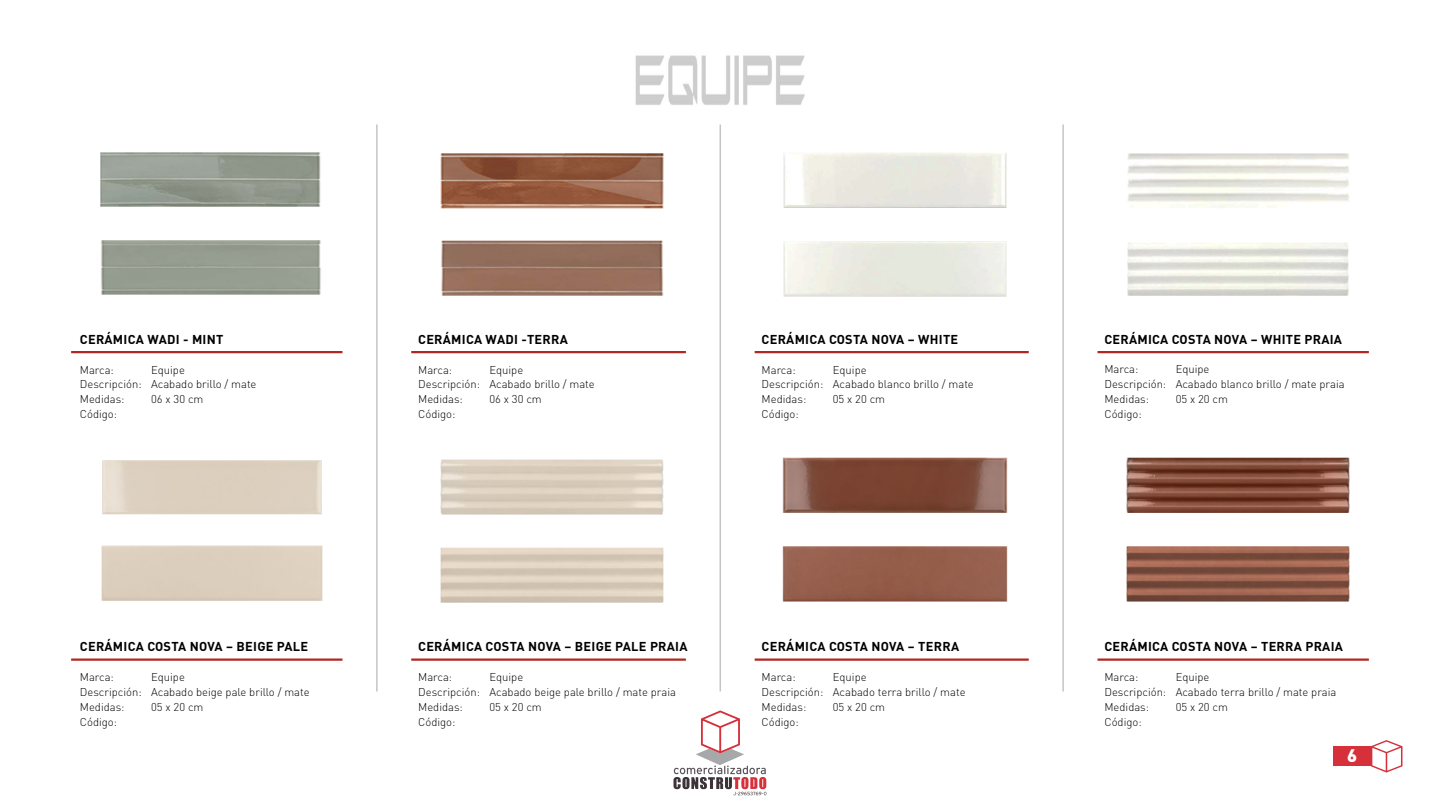
<style>
.page{position:relative;width:1440px;height:810px;background:#fff}
.page>*{position:absolute;margin:0;border:0;box-sizing:border-box;transform-origin:0 0}
.t1{font:900 18px "DIN Pro";color:#fff}
.t2{font:700 12.75px "DIN Pro";letter-spacing:.02em;color:#000}
.t3{font:300 11.25px/15px "DIN Pro";color:#000}
</style>
<div class="page">
<svg style="left:1371px;top:740px;width:32px;height:32px"></svg>
<svg style="left:674px;top:710px;width:93px;height:86px"></svg>
<hr style="left:376px;top:124px;width:2px;height:568px;background:#c7c4c4">
<hr style="left:720px;top:124px;width:1px;height:568px;background:#c7c4c4">
<hr style="left:1062px;top:124px;width:2px;height:568px;background:#c7c4c4">
<hr style="left:71px;top:351px;width:271px;height:2px;background:#b22721">
<hr style="left:71px;top:658px;width:271px;height:3px;background:#b22721">
<hr style="left:411px;top:351px;width:275px;height:2px;background:#b22721">
<hr style="left:411px;top:658px;width:275px;height:3px;background:#b22721">
<hr style="left:755px;top:351px;width:274px;height:2px;background:#b22721">
<hr style="left:755px;top:658px;width:274px;height:3px;background:#b22721">
<hr style="left:1097px;top:351px;width:272px;height:2px;background:#b22721">
<hr style="left:1097px;top:658px;width:272px;height:3px;background:#b22721">
<div style="left:1334px;top:747px;width:37px;height:19px;background:#d6303b"></div>
<img style="left:635px;top:55px;width:170px;height:50px">
<img style="left:100px;top:152px;width:221px;height:143px">
<img style="left:783px;top:152px;width:224px;height:145px">
<img style="left:1127px;top:153px;width:222px;height:143px">
<img style="left:440px;top:153px;width:224px;height:143px">
<img style="left:101px;top:460px;width:222px;height:141px">
<img style="left:440px;top:459px;width:224px;height:144px">
<img style="left:782px;top:457px;width:226px;height:145px">
<img style="left:1126px;top:457px;width:224px;height:145px">
<p class="t2" style="left:80px;top:330px;width:145px">CERÁMICA WADI - MINT</p>
<p class="t2" style="left:418px;top:330px;width:151px">CERÁMICA WADI -TERRA</p>
<p class="t2" style="left:762px;top:330px;width:198px">CERÁMICA COSTA NOVA – WHITE</p>
<p class="t2" style="left:1104px;top:330px;width:239px">CERÁMICA COSTA NOVA – WHITE PRAIA</p>
<p class="t3" style="left:80px;top:361px;width:36px">Marca:</p>
<p class="t3" style="left:80px;top:361px;width:178px;text-indent:71px">Equipe<br>Descripción: Acabado brillo / mate<br>Medidas:</p>
<p class="t3" style="left:151px;top:391px;width:54px">06 x 30 cm</p>
<p class="t3" style="left:418px;top:361px;width:36px">Marca:</p>
<p class="t3" style="left:418px;top:361px;width:178px;text-indent:71px">Equipe<br>Descripción: Acabado brillo / mate<br>Medidas:</p>
<p class="t3" style="left:489px;top:391px;width:54px">06 x 30 cm</p>
<p class="t3" style="left:762px;top:361px;width:36px">Marca:</p>
<p class="t3" style="left:762px;top:361px;width:214px;text-indent:71px">Equipe<br>Descripción: Acabado blanco brillo / mate<br>Medidas:</p>
<p class="t3" style="left:833px;top:391px;width:54px">05 x 20 cm</p>
<p class="t3" style="left:1104px;top:361px;width:36px">Marca:</p>
<p class="t3" style="left:1104px;top:361px;width:242px;text-indent:71px">Equipe<br>Descripción: Acabado blanco brillo / mate praia<br>Medidas:</p>
<p class="t3" style="left:1176px;top:391px;width:54px">05 x 20 cm</p>
<p class="t3" style="left:80px;top:406px;width:39px">Código:</p>
<p class="t3" style="left:418px;top:406px;width:39px">Código:</p>
<p class="t3" style="left:762px;top:406px;width:39px">Código:</p>
<p class="t3" style="left:1104px;top:406px;width:39px">Código:</p>
<p class="t2" style="left:80px;top:638px;width:230px">CERÁMICA COSTA NOVA – BEIGE PALE</p>
<p class="t2" style="left:418px;top:638px;width:271px">CERÁMICA COSTA NOVA – BEIGE PALE PRAIA</p>
<p class="t2" style="left:762px;top:638px;width:199px">CERÁMICA COSTA NOVA – TERRA</p>
<p class="t2" style="left:1104px;top:638px;width:240px">CERÁMICA COSTA NOVA – TERRA PRAIA</p>
<p class="t3" style="left:80px;top:669px;width:36px">Marca:</p>
<p class="t3" style="left:80px;top:669px;width:231px;text-indent:71px">Equipe<br>Descripción: Acabado beige pale brillo / mate<br>Medidas:</p>
<p class="t3" style="left:151px;top:699px;width:54px">05 x 20 cm</p>
<p class="t3" style="left:418px;top:669px;width:36px">Marca:</p>
<p class="t3" style="left:418px;top:669px;width:259px;text-indent:71px">Equipe<br>Descripción: Acabado beige pale brillo / mate praia<br>Medidas:</p>
<p class="t3" style="left:489px;top:699px;width:54px">05 x 20 cm</p>
<p class="t3" style="left:762px;top:669px;width:36px">Marca:</p>
<p class="t3" style="left:762px;top:669px;width:206px;text-indent:71px">Equipe<br>Descripción: Acabado terra brillo / mate<br>Medidas:</p>
<p class="t3" style="left:833px;top:699px;width:54px">05 x 20 cm</p>
<p class="t3" style="left:1104px;top:669px;width:36px">Marca:</p>
<p class="t3" style="left:1104px;top:669px;width:233px;text-indent:71px">Equipe<br>Descripción: Acabado terra brillo / mate praia<br>Medidas:</p>
<p class="t3" style="left:1176px;top:699px;width:54px">05 x 20 cm</p>
<p class="t3" style="left:80px;top:714px;width:39px">Código:</p>
<p class="t3" style="left:418px;top:714px;width:39px">Código:</p>
<p class="t3" style="left:762px;top:714px;width:39px">Código:</p>
<p class="t3" style="left:1104px;top:714px;width:39px">Código:</p>
<h1 class="t1" style="left:1347px;top:743px;width:12px">6</h1>
</div>
